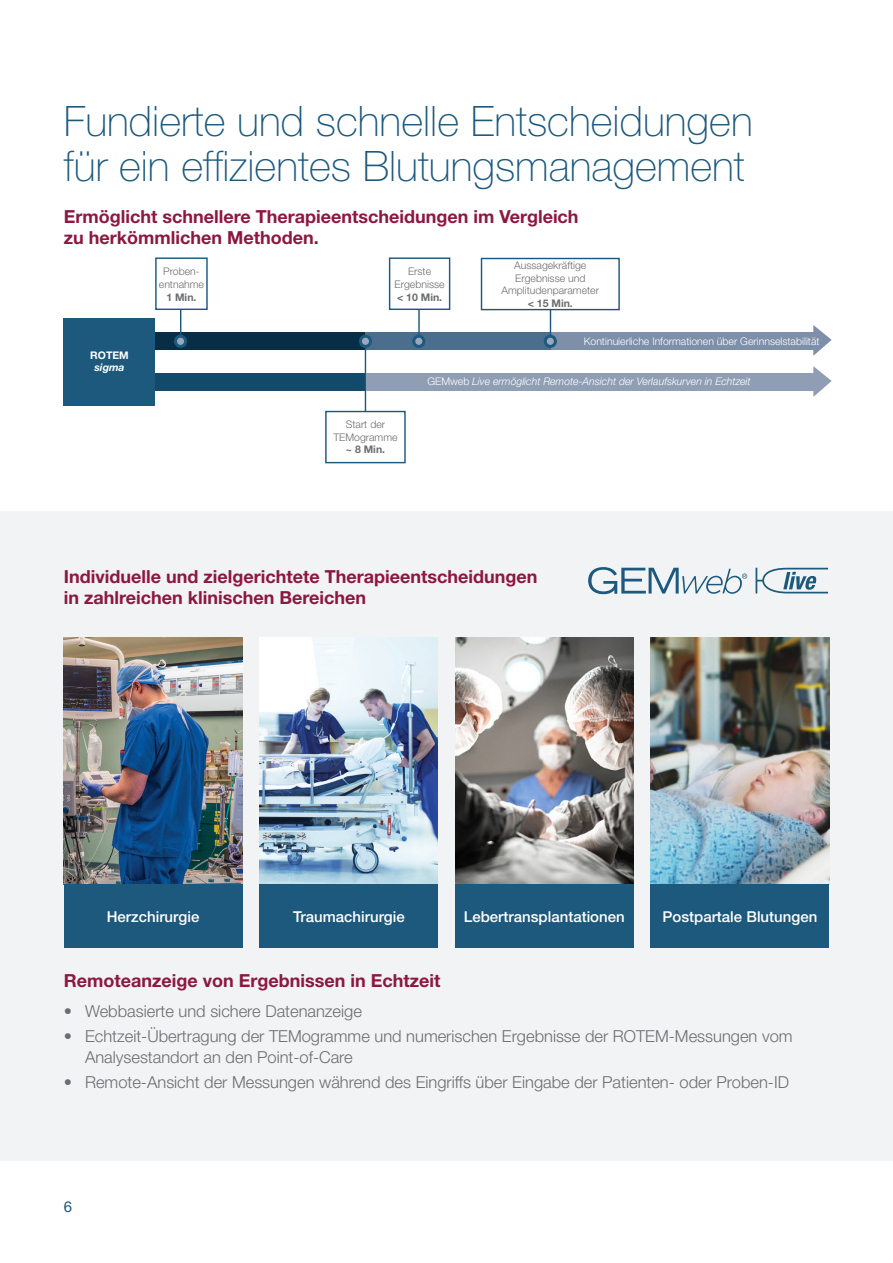
<style>
.page{position:relative;width:893px;height:1263px;background:#fff}
.page>*{position:absolute;margin:0;border:0;box-sizing:border-box;transform-origin:0 0}
.t1{font:100 42px/45px "Helvetica Neue LT Pro";color:#1c597c}
.t2{font:700 18px/21px "Helvetica Neue LT Pro";color:#8c1841}
.t3{font:300 16.5px/21px "Helvetica Neue LT Pro";color:#6c6d70}
.t4{font:500 15px "Helvetica Neue LT Pro";color:#fff}
.t5{font:15px "Helvetica Neue LT Pro";color:#1c597c}
.t6{font:300 10.5px/12.6px "Helvetica Neue LT Pro";color:#6c6d70;text-align:center}
.t7{font:italic 300 10.5px "Helvetica Neue LT Pro";color:#fff}
.t8{font:300 10.5px "Helvetica Neue LT Pro";color:#fff}
.t9{font:700 10.5px "Helvetica Neue LT Pro";color:#6c6d70}
.t10{font:700 10.5px "Helvetica Neue LT Pro";color:#fff}
.t11{font:italic 700 10.5px "Helvetica Neue LT Pro";color:#fff}
.s1{font-style:normal}
</style>
<div class="page">
<div style="left:0;top:511px;width:893px;height:650px;background:#f2f3f4"></div>
<img style="left:64px;top:638px;width:178px;height:246px">
<img style="left:260px;top:638px;width:178px;height:246px">
<img style="left:455px;top:638px;width:179px;height:246px">
<img style="left:651px;top:638px;width:178px;height:246px">
<div style="left:64px;top:884px;width:178px;height:64px;background:#1c597c"></div>
<div style="left:260px;top:884px;width:178px;height:64px;background:#1c597c"></div>
<div style="left:455px;top:884px;width:179px;height:64px;background:#1c597c"></div>
<div style="left:651px;top:884px;width:178px;height:64px;background:#1c597c"></div>
<svg style="left:588px;top:567px;width:159px;height:27px"></svg>
<svg style="left:756px;top:568px;width:72px;height:25px"></svg>
<div style="left:154px;top:333px;width:211px;height:17px;background:#072e46"></div>
<div style="left:365px;top:333px;width:186px;height:17px;background:#4b6e8e"></div>
<div style="left:155px;top:257px;width:53px;height:53px;background:#fff;border:1px solid #1c597c"></div>
<div style="left:389px;top:257px;width:61px;height:53px;background:#fff;border:1px solid #1c597c"></div>
<div style="left:154px;top:373px;width:211px;height:17px;background:#144a69"></div>
<svg style="left:180px;top:310px;width:1px;height:25px"></svg>
<hr style="left:418px;top:310px;width:2px;height:27px;background:#1c597c">
<div style="left:175px;top:336px;width:11px;height:10px;background:#9ba7bb;border-radius:50%"></div>
<div style="left:174px;top:335px;width:13px;height:13px;border:3px solid #1c597c;border-radius:50%"></div>
<div style="left:414px;top:336px;width:10px;height:10px;background:#9ba7bb;border-radius:50%"></div>
<div style="left:412px;top:335px;width:13px;height:13px;border:3px solid #1c597c;border-radius:50%"></div>
<hr style="left:365px;top:347px;width:1px;height:65px;background:#1c597c">
<div style="left:360px;top:336px;width:11px;height:10px;background:#9ba7bb;border-radius:50%"></div>
<div style="left:359px;top:335px;width:13px;height:13px;border:3px solid #1c597c;border-radius:50%"></div>
<div style="left:64px;top:318px;width:91px;height:88px;background:#1c597c"></div>
<div style="left:366px;top:373px;width:448px;height:17px;background:#8f9eb4"></div>
<svg style="left:813px;top:366px;width:19px;height:31px"></svg>
<div style="left:551px;top:333px;width:263px;height:17px;background:#7d8fa9"></div>
<svg style="left:813px;top:325px;width:19px;height:31px"></svg>
<div style="left:325px;top:411px;width:81px;height:52px;background:#fff;border:1px solid #1c597c"></div>
<svg style="left:550px;top:310px;width:1px;height:25px"></svg>
<div style="left:545px;top:336px;width:10px;height:10px;background:#9ba7bb;border-radius:50%"></div>
<div style="left:544px;top:335px;width:13px;height:13px;border:3px solid #1c597c;border-radius:50%"></div>
<div style="left:481px;top:258px;width:139px;height:52px;background:#fff;border:1px solid #1c597c"></div>
<h1 class="t1" style="left:64px;top:98px;width:690px">Fundierte und schnelle Entscheidungen für ein effizientes Blutungsmanagement</h1>
<p class="t2" style="left:64px;top:206px;width:516px">Ermöglicht schnellere Therapieentscheidungen im Vergleich zu herkömmlichen Methoden.</p>
<p class="t6" style="left:159px;top:265px;width:47px">Proben&shy;entnahme</p>
<p class="t9" style="left:166px;top:290px;width:32px">1 Min.</p>
<p class="t6" style="left:502px;top:259px;width:99px">Aussagekräftige<br>Ergebnisse und<br>Amplitudenparameter</p>
<p class="t9" style="left:528px;top:296px;width:47px">&lt; 15 Min.</p>
<p class="t6" style="left:395px;top:265px;width:51px">Erste<br>Ergebnisse</p>
<p class="t9" style="left:397px;top:290px;width:47px">&lt; 10 Min.</p>
<p class="t10" style="left:90px;top:349px;width:40px">ROTEM</p>
<p class="t11" style="left:94px;top:361px;width:32px">sigma</p>
<p class="t6" style="left:333px;top:418px;width:66px">Start der<br>TEMogramme</p>
<p class="t9" style="left:346px;top:443px;width:41px">~ 8 Min.</p>
<p class="t8" style="left:584px;top:335px;width:237px">Kontinuierliche Informationen über Gerinnselstabilität</p>
<p class="t7" style="left:427px;top:375px;width:325px"><span class="s1">GEMweb</span> Live ermöglicht Remote-Ansicht der Verlaufskurven in Echtzeit</p>
<p class="t2" style="left:64px;top:565px;width:475px">Individuelle und zielgerichtete Therapieentscheidungen in zahlreichen klinischen Bereichen</p>
<p class="t4" style="left:107px;top:907px;width:94px">Herzchirurgie</p>
<p class="t4" style="left:293px;top:907px;width:113px">Traumachirurgie</p>
<p class="t4" style="left:464px;top:907px;width:162px">Lebertransplantationen</p>
<p class="t4" style="left:662px;top:907px;width:156px">Postpartale Blutungen</p>
<p class="t2" style="left:64px;top:970px;width:378px">Remoteanzeige von Ergebnissen in Echtzeit</p>
<p class="t3" style="left:64px;top:1000px;width:300px">• Webbasierte und sichere Datenanzeige</p>
<p class="t3" style="left:85px;top:1025px;width:709px;text-indent:-21px">• Echtzeit-Übertragung der TEMogramme und numerischen Ergebnisse der ROTEM-Messungen vom<br>Analysestandort an den Point-of-Care</p>
<p class="t3" style="left:64px;top:1071px;width:727px">• Remote-Ansicht der Messungen während des Eingriffs über Eingabe der Patienten- oder Proben-ID</p>
<p class="t5" style="left:64px;top:1197px;width:10px">6</p>
</div>
